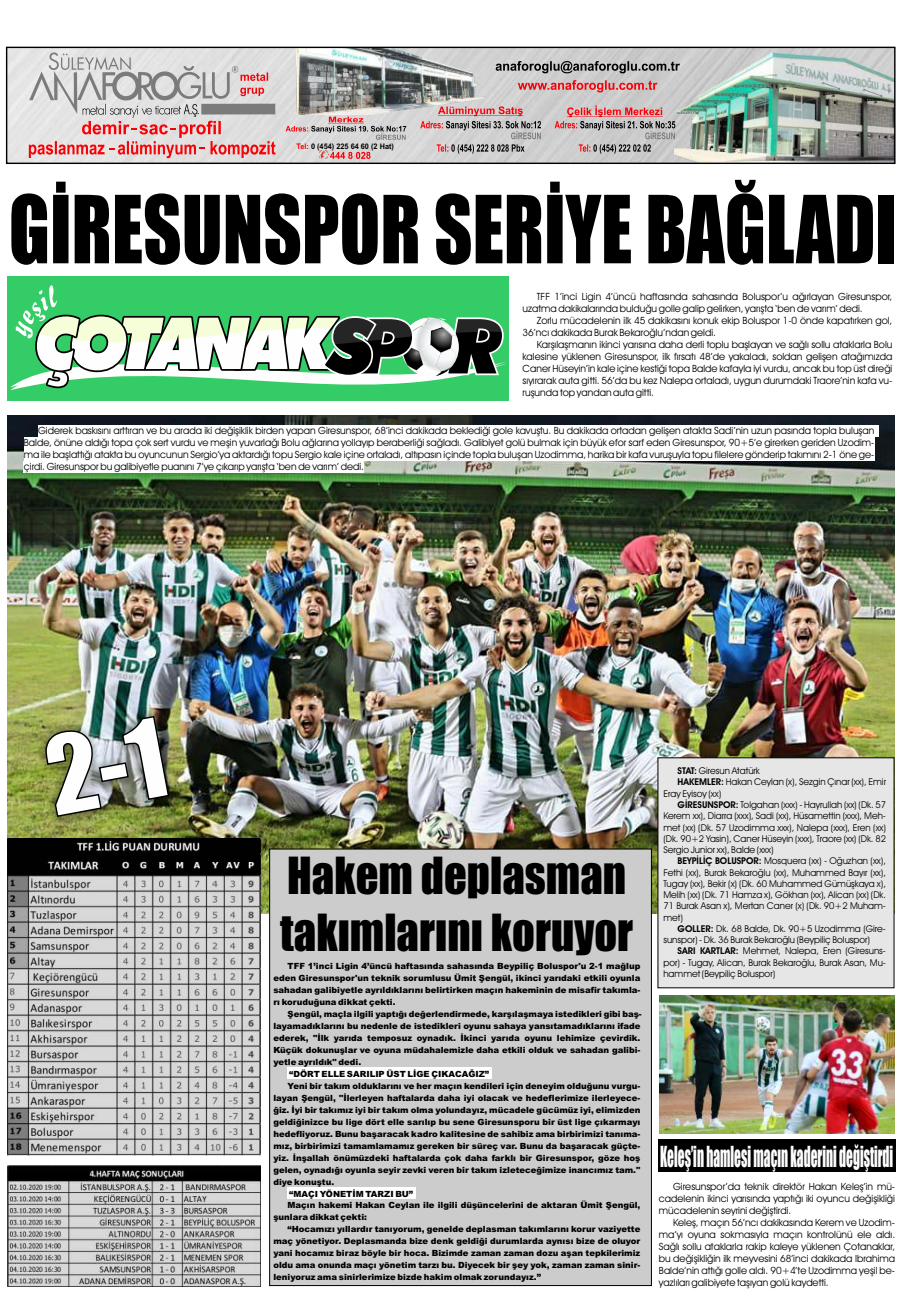
<style>
.page{position:relative;width:908px;height:1304px;background:#fff}
.page>*{position:absolute;margin:0;border:0;box-sizing:border-box;transform-origin:0 0}
.t1{font:86.6px "Impact";color:#000;scale:.86 1}
.t2{font:47.2px/57.6px "Impact";color:#000;scale:.94 1}
.t3{font:26.8px "Impact";color:#fefefe;scale:.5 1}
.t4{font:10px/12px "Avant Garde IT Cby BT";color:#000;text-align:justify}
.t5{font:9.4px "Avant Garde IT Cby BT";color:#000}
.t6{font:900 8.5px/12px "Arial";color:#000;text-align:justify}
.t7{font:700 7.7px "Arial";color:#000;scale:.96 1}
.s1{color:#f90006}
.s2{font-weight:600}
</style>
<div class="page">
<div style="left:7px;top:276px;width:501px;height:125px;background:#3c6"></div>
<svg style="left:10px;top:285px;width:497px;height:106px"></svg>
<svg style="left:8px;top:49px;width:666px;height:113px;background:#d6d5d5"></svg>
<svg style="left:29px;top:52px;width:246px;height:106px;background:#d6bfc0"></svg>
<img style="left:297px;top:49px;width:190px;height:65px">
<svg style="left:285px;top:117px;width:121px;height:23px;background:#c8baba"></svg>
<svg style="left:420px;top:106px;width:120px;height:48px;background:#c1b0b0"></svg>
<svg style="left:554px;top:106px;width:120px;height:48px;background:#beaaab"></svg>
<svg style="left:319px;top:151px;width:51px;height:9px"></svg>
<svg style="left:495px;top:61px;width:179px;height:12px;background:#8a8a8a"></svg>
<svg style="left:517px;top:80px;width:140px;height:12px;background:#d98e90"></svg>
<img style="left:674px;top:49px;width:219px;height:113px">
<div style="left:6px;top:47px;width:889px;height:117px;border:1px solid #000"></div>
<img style="left:8px;top:415px;width:885px;height:499px">
<div style="left:657px;top:758px;width:236px;height:230px;background:#e6e6e6"></div>
<div style="left:269px;top:849px;width:382px;height:437px;background:#ccc"></div>
<div style="left:287px;top:1067px;width:205px;height:12px;background:#fff"></div>
<div style="left:287px;top:1187px;width:129px;height:12px;background:#fff"></div>
<img style="left:7px;top:838px;width:253px;height:448px">
<div style="left:657px;top:1140px;width:238px;height:32px;background:#000"></div>
<img style="left:659px;top:996px;width:235px;height:138px">
<div style="left:38px;top:425px;width:839px;height:12px;background:#fff"></div>
<div style="left:24px;top:437px;width:846px;height:12px;background:#fff"></div>
<hr style="left:870px;top:437px;width:4px;height:12px;background:#fff">
<div style="left:24px;top:449px;width:846px;height:12px;background:#fff"></div>
<hr style="left:870px;top:449px;width:4px;height:12px;background:#fff">
<div style="left:24px;top:461px;width:340px;height:12px;background:#fff"></div>
<img style="left:37px;top:708px;width:140px;height:119px">
<p class="t7" style="left:296px;top:144px;width:103px"><span class="s1">Tel:</span> 0 (454) 225 64 60 (2 Hat)</p>
<h1 class="t1" style="left:9px;top:195px;width:1034px">GİRESUNSPOR SERİYE BAĞLADI</h1>
<p class="t4" style="left:522px;top:292px;width:371px;text-indent:14px">TFF 1’inci Ligin 4’üncü haftasında sahasında Boluspor’u ağırlayan Giresunspor, uzatma dakikalarında bulduğu golle galip gelirken, yarışta ‘ben de varım’ dedi.</p>
<p class="t4" style="left:522px;top:316px;width:371px;text-indent:14px">Zorlu mücadelenin ilk 45 dakikasını konuk ekip Boluspor 1-0 önde kapatırken gol,<br>36’ncı dakikada Burak Bekaroğlu’ndan geldi.</p>
<p class="t4" style="left:522px;top:340px;width:371px;text-indent:14px">Karşılaşmanın ikinci yarısına daha derli toplu başlayan ve sağlı sollu ataklarla Bolu kalesine yüklenen Giresunspor, ilk fırsatı 48’de yakaladı, soldan gelişen atağımızda Caner Hüseyin’in kale içine kestiği topa Balde kafayla iyi vurdu, ancak bu top üst direği sıyırarak auta gitti. 56’da bu kez Nalepa ortaladı, uygun durumdaki Traore’nin kafa vu&shy;ruşunda top yandan auta gitti.</p>
<p class="t4" style="left:24px;top:426px;width:851px;text-indent:14px">Giderek baskısını arttıran ve bu arada iki değişiklik birden yapan Giresunspor, 68’inci dakikada beklediği gole kavuştu. Bu dakikada ortadan gelişen atakta Sadi’nin uzun pasında topla buluşan Balde, önüne aldığı topa çok sert vurdu ve meşin yuvarlağı Bolu ağlarına yollayıp beraberliği sağladı. Galibiyet golü bulmak için büyük efor sarf eden Giresunspor, 90+5’e girerken geriden Uzodim&shy;ma ile başlattığı atakta bu oyuncunun Sergio’ya aktardığı topu Sergio kale içine ortaladı, altıpasın içinde topla buluşan Uzodimma, harika bir kafa vuruşuyla topu filelere gönderip takımını 2-1 öne ge&shy;çirdi. Giresunspor bu galibiyetle puanını 7’ye çıkarıp yarışta ‘ben de varım’ dedi.</p>
<h2 class="t2" style="left:280px;top:849px;width:377px">Hakem deplasman takımlarını koruyor</h2>
<p class="t6" style="left:273px;top:961px;width:368px;text-indent:14px">TFF 1’inci Ligin 4’üncü haftasında sahasında Beypiliç Boluspor'u 2-1 mağlup eden Giresunspor'un teknik sorumlusu Ümit Şengül, ikinci yarıdaki etkili oyunla sahadan galibiyetle ayrıldıklarını belirtirken maçın hakeminin de misafir takımla&shy;rı koruduğuna dikkat çekti.</p>
<p class="t6" style="left:287px;top:1009px;width:355px">Şengül, maçla ilgili yaptığı değerlendirmede, karşılaşmaya istedikleri gibi baş-</p>
<p class="t6" style="left:273px;top:1021px;width:368px">layamadıklarını bu nedenle de istedikleri oyunu sahaya yansıtamadıklarını ifade</p>
<p class="t6" style="left:273px;top:1032px;width:368px">ederek, "İlk yarıda temposuz oynadık. İkinci yarıda oyunu lehimize çevirdik.</p>
<p class="t6" style="left:273px;top:1044px;width:368px">Küçük dokunuşlar ve oyuna müdahalemizle daha etkili olduk ve sahadan galibi-</p>
<p class="t6" style="left:273px;top:1056px;width:89px">yetle ayrıldık" dedi.</p>
<p class="t6" style="left:289px;top:1068px;width:201px">“DÖRT ELLE SARILIP ÜST LİGE ÇIKACAĞIZ”</p>
<p class="t6" style="left:287px;top:1080px;width:354px">Yeni bir takım olduklarını ve her maçın kendileri için deneyim olduğunu vurgu-</p>
<p class="t6" style="left:273px;top:1092px;width:368px">layan Şengül, "İlerleyen haftalarda daha iyi olacak ve hedeflerimize ilerleyece-</p>
<p class="t6" style="left:273px;top:1104px;width:368px">ğiz. İyi bir takımız iyi bir takım olma yolundayız, mücadele gücümüz iyi, elimizden</p>
<p class="t6" style="left:273px;top:1116px;width:368px">geldiğinizce bu lige dört elle sarılıp bu sene Giresunsporu bir üst lige çıkarmayı</p>
<p class="t6" style="left:273px;top:1128px;width:368px">hedefliyoruz. Bunu başaracak kadro kalitesine de sahibiz ama birbirimizi tanıma-</p>
<p class="t6" style="left:273px;top:1140px;width:368px">mız, birbirimizi tamamlamamız gereken bir süreç var. Bunu da başaracak güçte-</p>
<p class="t6" style="left:273px;top:1152px;width:368px">yiz. İnşallah önümüzdeki haftalarda çok daha farklı bir Giresunspor, göze hoş</p>
<p class="t6" style="left:273px;top:1164px;width:368px">gelen, oynadığı oyunla seyir zevki veren bir takım izleteceğimize inancımız tam."</p>
<p class="t6" style="left:273px;top:1176px;width:62px">diye konuştu.</p>
<p class="t6" style="left:289px;top:1188px;width:125px">“MAÇI YÖNETİM TARZI BU”</p>
<p class="t6" style="left:287px;top:1200px;width:354px">Maçın hakemi Hakan Ceylan ile ilgili düşüncelerini de aktaran Ümit Şengül,</p>
<p class="t6" style="left:273px;top:1212px;width:95px">şunlara dikkat çekti:</p>
<p class="t6" style="left:287px;top:1224px;width:354px">“Hocamızı yıllardır tanıyorum, genelde deplasman takımlarını korur vaziyette</p>
<p class="t6" style="left:273px;top:1236px;width:368px">maç yönetiyor. Deplasmanda bize denk geldiği durumlarda aynısı bize de oluyor</p>
<p class="t6" style="left:273px;top:1248px;width:368px">yani hocamız biraz böyle bir hoca. Bizimde zaman zaman dozu aşan tepkilerimiz</p>
<p class="t6" style="left:273px;top:1260px;width:368px">oldu ama onunda maçı yönetim tarzı bu. Diyecek bir şey yok, zaman zaman sinir-</p>
<p class="t6" style="left:273px;top:1272px;width:269px">leniyoruz ama sinirlerimize bizde hakim olmak zorundayız.”</p>
<p class="t5" style="left:677px;top:767px;width:84px"><span class="s2">STAT:</span> Giresun Atatürk</p>
<p class="t5" style="left:677px;top:778px;width:210px"><span class="s2">HAKEMLER:</span> Hakan Ceylan (x), Sezgin Çınar (xx), Emir</p>
<p class="t5" style="left:663px;top:790px;width:59px">Eray Eyisoy (xx)</p>
<p class="t5" style="left:677px;top:801px;width:210px"><span class="s2">GİRESUNSPOR:</span> Tolgahan (xxx) - Hayrullah (xx) (Dk. 57</p>
<p class="t5" style="left:663px;top:812px;width:224px">Kerem xx), Diarra (xxx), Sadi (xx), Hüsamettin (xxx), Meh-</p>
<p class="t5" style="left:663px;top:823px;width:224px">met (xx) (Dk. 57 Uzodimma xxx), Nalepa (xxx), Eren (xx)</p>
<p class="t5" style="left:663px;top:835px;width:224px">(Dk. 90+2 Yasin), Caner Hüseyin (xxx), Traore (xx) (Dk. 82</p>
<p class="t5" style="left:663px;top:846px;width:112px">Sergio Junior xx), Balde (xxx)</p>
<p class="t5" style="left:677px;top:857px;width:210px"><span class="s2">BEYPİLİÇ BOLUSPOR:</span> Mosquera (xx) - Oğuzhan (xx),</p>
<p class="t5" style="left:663px;top:868px;width:224px">Fethi (xx), Burak Bekaroğlu (xx), Muhammed Bayır (xx),</p>
<p class="t5" style="left:663px;top:880px;width:224px">Tugay (xx), Bekir (x) (Dk. 60 Muhammed Gümüşkaya x),</p>
<p class="t5" style="left:663px;top:891px;width:224px">Melih (xx) (Dk. 71 Hamza x), Gökhan (xx), Alican (xx) (Dk.</p>
<p class="t5" style="left:663px;top:902px;width:224px">71 Burak Asan x), Mertan Caner (x) (Dk. 90+2 Muham-</p>
<p class="t5" style="left:663px;top:913px;width:21px">met)</p>
<p class="t5" style="left:677px;top:925px;width:210px"><span class="s2">GOLLER:</span> Dk. 68 Balde, Dk. 90+5 Uzodimma (Gire-</p>
<p class="t5" style="left:663px;top:936px;width:208px">sunspor) - Dk. 36 Burak Bekaroğlu (Beypiliç Boluspor)</p>
<p class="t5" style="left:677px;top:947px;width:210px"><span class="s2">SARI KARTLAR:</span> Mehmet, Nalepa, Eren (Giresuns-</p>
<p class="t5" style="left:663px;top:959px;width:224px">por) - Tugay, Alican, Burak Bekaroğlu, Burak Asan, Mu-</p>
<p class="t5" style="left:663px;top:970px;width:113px">hammet (Beypiliç Boluspor)</p>
<h3 class="t3" style="left:659px;top:1145px;width:468px">Keleş’in hamlesi maçın kaderini değiştirdi</h3>
<p class="t4" style="left:658px;top:1181px;width:238px;text-indent:14px">Giresunspor’da teknik direktör Hakan Keleş’in mü&shy;cadelenin ikinci yarısında yaptığı iki oyuncu değişikliği mücadelenin seyrini değiştirdi.</p>
<p class="t4" style="left:658px;top:1217px;width:238px;text-indent:14px">Keleş, maçın 56’ncı dakikasında Kerem ve Uzodim&shy;ma’yı oyuna sokmasıyla maçın kontrolünü ele aldı.<br>Sağlı sollu ataklarla rakip kaleye yüklenen Çotanaklar, bu değişikliğin ilk meyvesini 68’inci dakikada Ibrahima Balde’nin attığı golle aldı. 90+4’te Uzodimma yeşil be&shy;yazlıları galibiyete taşıyan golü kaydetti.</p>
</div>
